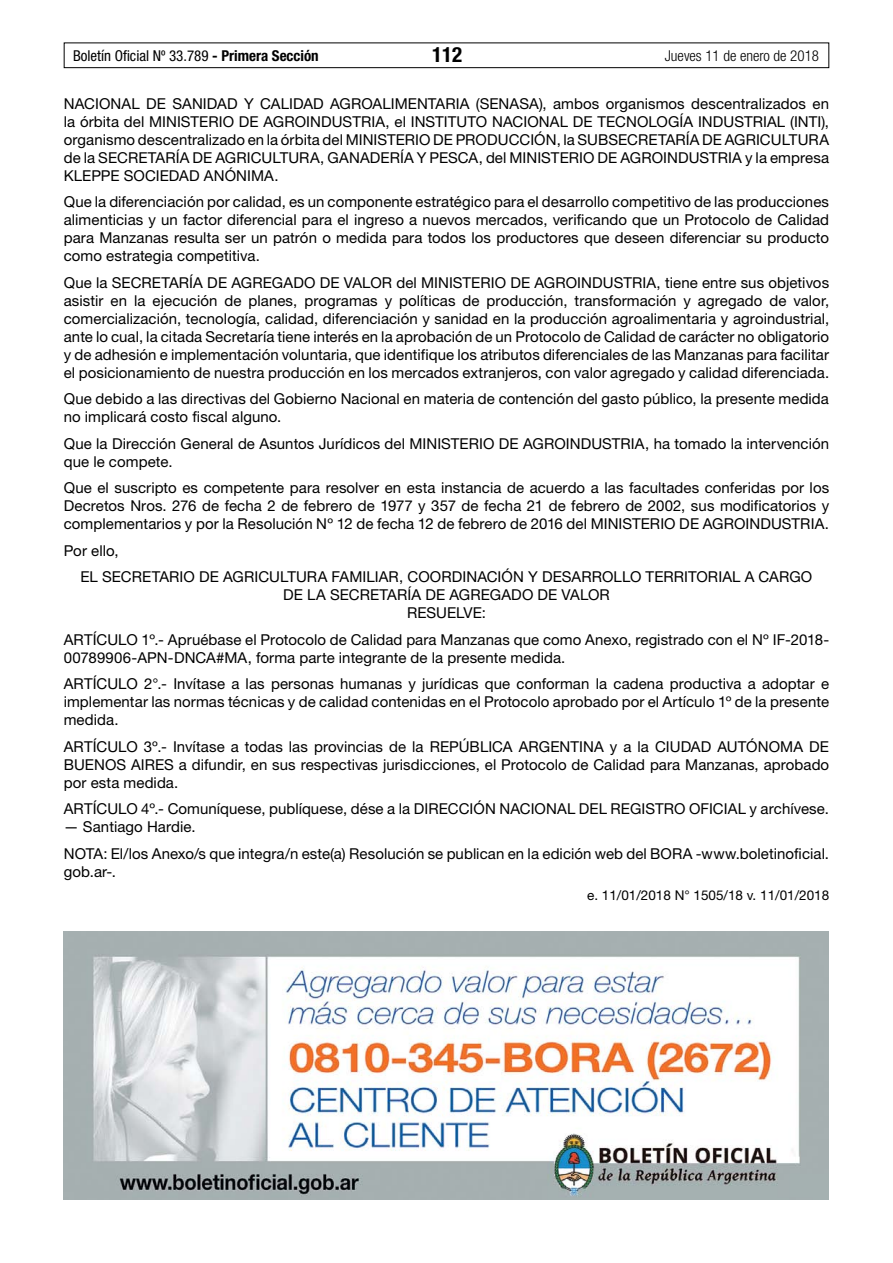
<style>
.page{position:relative;width:893px;height:1263px;background:#fff}
.page>*{position:absolute;margin:0;border:0;box-sizing:border-box;transform-origin:0 0}
.t1{font:700 condensed 21px "Helvetica Neue LT Std";color:#000}
.t2{font:15px/18px "Helvetica Neue LT Std";letter-spacing:.005em;color:#000;text-align:justify}
.t3{font:condensed 15px "Helvetica Neue LT Std";color:#000}
.t4{font:300 condensed 15px "Helvetica Neue LT Std";color:#000}
.t5{font:13.5px "Helvetica Neue LT Std";color:#000}
.s1{font-weight:700}
</style>
<div class="page">
<div style="left:64px;top:43px;width:765px;height:25px;border:1px solid #000"></div>
<img style="left:64px;top:931px;width:765px;height:268px">
<p class="t3" style="left:73px;top:47px;width:247px">Boletín Oficial Nº 33.789 <span class="s1">- Primera Sección</span></p>
<h1 class="t1" style="left:432px;top:42px;width:32px">112</h1>
<p class="t4" style="left:665px;top:47px;width:156px">Jueves 11 de enero de 2018</p>
<p class="t2" style="left:64px;top:94px;width:767px">NACIONAL DE SANIDAD Y CALIDAD AGROALIMENTARIA (SENASA), ambos organismos descentralizados en la órbita del MINISTERIO DE AGROINDUSTRIA, el INSTITUTO NACIONAL DE TECNOLOGÍA INDUSTRIAL (INTI), organismo descentralizado en la órbita del MINISTERIO DE PRODUCCIÓN, la SUBSECRETARÍA DE AGRICULTURA de la SECRETARÍA DE AGRICULTURA, GANADERÍA Y PESCA, del MINISTERIO DE AGROINDUSTRIA y la empresa KLEPPE SOCIEDAD ANÓNIMA.</p>
<p class="t2" style="left:64px;top:192px;width:767px">Que la diferenciación por calidad, es un componente estratégico para el desarrollo competitivo de las producciones alimenticias y un factor diferencial para el ingreso a nuevos mercados, verificando que un Protocolo de Calidad para Manzanas resulta ser un patrón o medida para todos los productores que deseen diferenciar su producto como estrategia competitiva.</p>
<p class="t2" style="left:64px;top:273px;width:767px">Que la SECRETARÍA DE AGREGADO DE VALOR del MINISTERIO DE AGROINDUSTRIA, tiene entre sus objetivos asistir en la ejecución de planes, programas y políticas de producción, transformación y agregado de valor, comercialización, tecnología, calidad, diferenciación y sanidad en la producción agroalimentaria y agroindustrial, ante lo cual, la citada Secretaría tiene interés en la aprobación de un Protocolo de Calidad de carácter no obligatorio y de adhesión e implementación voluntaria, que identifique los atributos diferenciales de las Manzanas para facilitar el posicionamiento de nuestra producción en los mercados extranjeros, con valor agregado y calidad diferenciada.</p>
<p class="t2" style="left:64px;top:389px;width:767px">Que debido a las directivas del Gobierno Nacional en materia de contención del gasto público, la presente medida no implicará costo fiscal alguno.</p>
<p class="t2" style="left:64px;top:434px;width:767px">Que la Dirección General de Asuntos Jurídicos del MINISTERIO DE AGROINDUSTRIA, ha tomado la intervención que le compete.</p>
<p class="t2" style="left:64px;top:478px;width:767px">Que el suscripto es competente para resolver en esta instancia de acuerdo a las facultades conferidas por los Decretos Nros. 276 de fecha 2 de febrero de 1977 y 357 de fecha 21 de febrero de 2002, sus modificatorios y complementarios y por la Resolución Nº 12 de fecha 12 de febrero de 2016 del MINISTERIO DE AGROINDUSTRIA.</p>
<p class="t2" style="left:80px;top:537px;width:733px;line-height:26.5px;text-indent:-17px">Por ello,<br>EL SECRETARIO DE AGRICULTURA FAMILIAR, COORDINACIÓN Y DESARROLLO TERRITORIAL A CARGO</p>
<p class="t2" style="left:283px;top:586px;width:328px;text-align:center">DE LA SECRETARÍA DE AGREGADO DE VALOR<br>RESUELVE:</p>
<p class="t2" style="left:64px;top:630px;width:767px">ARTÍCULO 1º.- Apruébase el Protocolo de Calidad para Manzanas que como Anexo, registrado con el Nº IF-2018-<br>00789906-APN-DNCA#MA, forma parte integrante de la presente medida.</p>
<p class="t2" style="left:64px;top:675px;width:767px">ARTÍCULO 2°.- Invítase a las personas humanas y jurídicas que conforman la cadena productiva a adoptar e implementar las normas técnicas y de calidad contenidas en el Protocolo aprobado por el Artículo 1º de la presente medida.</p>
<p class="t2" style="left:64px;top:737px;width:767px">ARTÍCULO 3º.- Invítase a todas las provincias de la REPÚBLICA ARGENTINA y a la CIUDAD AUTÓNOMA DE BUENOS AIRES a difundir, en sus respectivas jurisdicciones, el Protocolo de Calidad para Manzanas, aprobado por esta medida.</p>
<p class="t2" style="left:64px;top:800px;width:767px">ARTÍCULO 4º.- Comuníquese, publíquese, dése a la DIRECCIÓN NACIONAL DEL REGISTRO OFICIAL y archívese.</p>
<p class="t2" style="left:64px;top:813px;width:767px;line-height:26.5px">— Santiago Hardie.<br>NOTA: El/los Anexo/s que integra/n este(a) Resolución se publican en la edición web del BORA -www.boletinoficial.</p>
<p class="t2" style="left:64px;top:862px;width:54px">gob.ar-.</p>
<p class="t5" style="left:587px;top:887px;width:244px">e. 11/01/2018 N° 1505/18 v. 11/01/2018</p>
</div>
